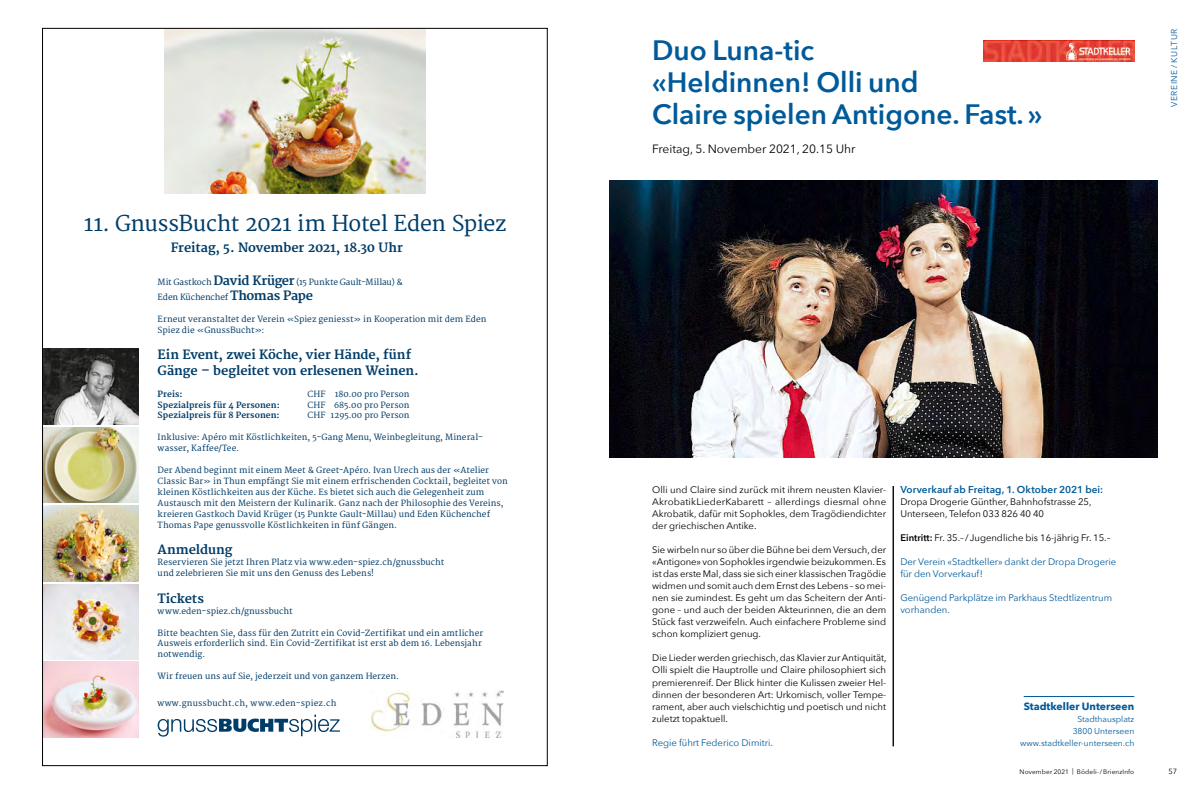
<style>
.page{position:relative;width:1191px;height:794px;background:#fff}
.page>*{position:absolute;margin:0;border:0;box-sizing:border-box;transform-origin:0 0}
.t1{font:600 28px/32px "Avenir Next";color:#005a9a}
.t2{font:21.3px "Merriweather";letter-spacing:-.02em;color:#003c68}
.t3{font:700 12.5px/15.6px "Merriweather";letter-spacing:-.01em;color:#003c68}
.t4{font:12px "Avenir Next";color:#000}
.t5{font:700 10.5px "Avenir Next";color:#005a9a}
.t6{font:600 10px "Avenir Next";letter-spacing:.01em;color:#005a9a}
.t7{font:9.5px/12px "Avenir Next";color:#000;text-align:justify}
.t8{font:9.5px/12px "Avenir Next";color:#005a9a}
.t9{font:8.5px/12px "Avenir Next";color:#005a9a;text-align:right}
.t10{font:8.5px "Avenir Next";letter-spacing:.07em;color:#005a9a}
.t11{font:8.3px/10.9px "Merriweather";letter-spacing:.005em;color:#003c68}
.t12{font:700 8.3px "Merriweather";letter-spacing:.01em;color:#003c68}
.t13{font:7.5px "Avenir Next";color:#000}
.t14{font:6.5px "Avenir Next";letter-spacing:.02em;color:#000}
.s1{font-weight:700;font-size:12.5px}
.s2{font-weight:600}
</style>
<div class="page">
<hr style="left:893px;top:486px;width:1px;height:260px;background:#000">
<img style="left:609px;top:181px;width:548px;height:276px">
<img style="left:983px;top:40px;width:151px;height:22px">
<hr style="left:1023px;top:696px;width:111px;height:1px;background:#005a9a">
<svg style="left:158px;top:714px;width:182px;height:22px"></svg>
<img style="left:44px;top:348px;width:95px;height:76px">
<img style="left:44px;top:427px;width:95px;height:76px">
<img style="left:44px;top:505px;width:95px;height:76px">
<img style="left:44px;top:584px;width:95px;height:75px">
<img style="left:44px;top:662px;width:95px;height:75px">
<img style="left:164px;top:30px;width:261px;height:164px">
<img style="left:372px;top:690px;width:131px;height:47px">
<h2 class="t2" style="left:84px;top:211px;width:424px">11. GnussBucht 2021 im Hotel Eden Spiez</h2>
<h3 class="t3" style="left:171px;top:241px;width:233px">Freitag, 5. November 2021, 18.30 Uhr</h3>
<p class="t11" style="left:158px;top:275px;width:247px;line-height:14.6px">Mit Gastkoch <span class="s1">David Krüger</span> (15 Punkte Gault-Millau) &amp;<br>Eden Küchenchef <span class="s1">Thomas Pape</span></p>
<p class="t11" style="left:158px;top:313px;width:330px">Erneut veranstaltet der Verein «Spiez geniesst» in Kooperation mit dem Eden<br>Spiez die «GnussBucht»:</p>
<h3 class="t3" style="left:158px;top:347px;width:262px">Ein Event, zwei Köche, vier Hände, fünf<br>Gänge – begleitet von erlesenen Weinen.</h3>
<p class="t12" style="left:158px;top:389px;width:26px">Preis:</p>
<p class="t11" style="left:307px;top:388px;width:103px">CHF 180.00 pro Person</p>
<p class="t12" style="left:158px;top:400px;width:124px">Spezialpreis für 4 Personen:</p>
<p class="t11" style="left:307px;top:399px;width:103px">CHF 685.00 pro Person</p>
<p class="t12" style="left:158px;top:410px;width:124px">Spezialpreis für 8 Personen:</p>
<p class="t11" style="left:307px;top:410px;width:103px">CHF 1295.00 pro Person</p>
<p class="t11" style="left:158px;top:432px;width:327px">Inklusive: Apéro mit Köstlichkeiten, 5-Gang Menu, Weinbegleitung, Mineral&shy;wasser, Kaffee/Tee.</p>
<p class="t11" style="left:158px;top:465px;width:351px">Der Abend beginnt mit einem Meet &amp; Greet-Apéro. Ivan Urech aus der «Atelier Classic Bar» in Thun empfängt Sie mit einem erfrischenden Cocktail, begleitet von kleinen Köstlichkeiten aus der Küche. Es bietet sich auch die Gelegenheit zum Austausch mit den Meistern der Kulinarik. Ganz nach der Philosophie des Vereins, kreieren Gastkoch David Krüger (15 Punkte Gault-Millau) und Eden Küchenchef Thomas Pape genussvolle Köstlichkeiten in fünf Gängen.</p>
<h3 class="t3" style="left:158px;top:542px;width:76px">Anmeldung</h3>
<p class="t11" style="left:158px;top:557px;width:288px">Reservieren Sie jetzt Ihren Platz via www.eden-spiez.ch/gnussbucht und zelebrieren Sie mit uns den Genuss des Lebens!</p>
<h3 class="t3" style="left:158px;top:591px;width:48px">Tickets</h3>
<p class="t11" style="left:158px;top:605px;width:136px">www.eden-spiez.ch/gnussbucht</p>
<p class="t11" style="left:158px;top:627px;width:327px">Bitte beachten Sie, dass für den Zutritt ein Covid-Zertifikat und ein amtlicher<br>Ausweis erforderlich sind. Ein Covid-Zertifikat ist erst ab dem 16. Lebensjahr notwendig.</p>
<p class="t11" style="left:158px;top:671px;width:243px">Wir freuen uns auf Sie, jederzeit und von ganzem Herzen.</p>
<p class="t11" style="left:158px;top:698px;width:180px">www.gnussbucht.ch, www.eden-spiez.ch</p>
<h1 class="t1" style="left:652px;top:34px;width:392px">Duo Luna-tic<br>«Heldinnen! Olli und<br>Claire spielen Antigone. Fast. »</h1>
<h3 class="t4" style="left:652px;top:138px;width:205px">Freitag, 5. November 2021, 20.15 Uhr</h3>
<p class="t10" style="left:1167px;top:107px;width:80px;rotate:-90deg">VEREINE / KULTUR</p>
<p class="t7" style="left:652px;top:483px;width:235px">Olli und Claire sind zurück mit ihrem neusten Klavier-AkrobatikLiederKabarett – allerdings diesmal ohne Akrobatik, dafür mit Sophokles, dem Tragödiendichter der griechischen Antike.</p>
<p class="t7" style="left:652px;top:543px;width:235px">Sie wirbeln nur so über die Bühne bei dem Versuch, der «Antigone» von Sophokles irgendwie beizukommen. Es ist das erste Mal, dass sie sich einer klassischen Tragödie widmen und somit auch dem Ernst des Lebens – so mei&shy;nen sie zumindest. Es geht um das Scheitern der Anti&shy;gone – und auch der beiden Akteurinnen, die an dem Stück fast verzweifeln. Auch einfachere Probleme sind schon kompliziert genug.</p>
<p class="t7" style="left:652px;top:651px;width:236px">Die Lieder werden griechisch, das Klavier zur Antiquität, Olli spielt die Hauptrolle und Claire philosophiert sich premierenreif. Der Blick hinter die Kulissen zweier Hel&shy;dinnen der besonderen Art: Urkomisch, voller Tempe&shy;rament, aber auch vielschichtig und poetisch und nicht zuletzt topaktuell.</p>
<p class="t8" style="left:652px;top:736px;width:122px">Regie führt Federico Dimitri.</p>
<p class="t6" style="left:900px;top:481px;width:204px">Vorverkauf ab Freitag, 1. Oktober 2021 bei:</p>
<p class="t7" style="left:900px;top:495px;width:193px">Dropa Drogerie Günther, Bahnhofstrasse 25,<br>Unterseen, Telefon 033 826 40 40</p>
<p class="t7" style="left:900px;top:531px;width:212px"><span class="s2">Eintritt:</span> Fr. 35.– /Jugendliche bis 16-jährig Fr. 15.–</p>
<p class="t8" style="left:900px;top:555px;width:217px">Der Verein «Stadtkeller» dankt der Dropa Drogerie für den Vorverkauf!</p>
<p class="t8" style="left:900px;top:591px;width:213px">Genügend Parkplätze im Parkhaus Stedtlizentrum vorhanden.</p>
<p class="t5" style="left:1023px;top:697px;width:112px">Stadtkeller Unterseen</p>
<p class="t9" style="left:1020px;top:712px;width:116px">Stadthausplatz<br>3800 Unterseen www.stadtkeller-unterseen.ch</p>
<p class="t14" style="left:1019px;top:766px;width:116px">November 2021 | Bödeli-/BrienzInfo</p>
<p class="t13" style="left:1168px;top:764px;width:10px">57</p>
</div>
